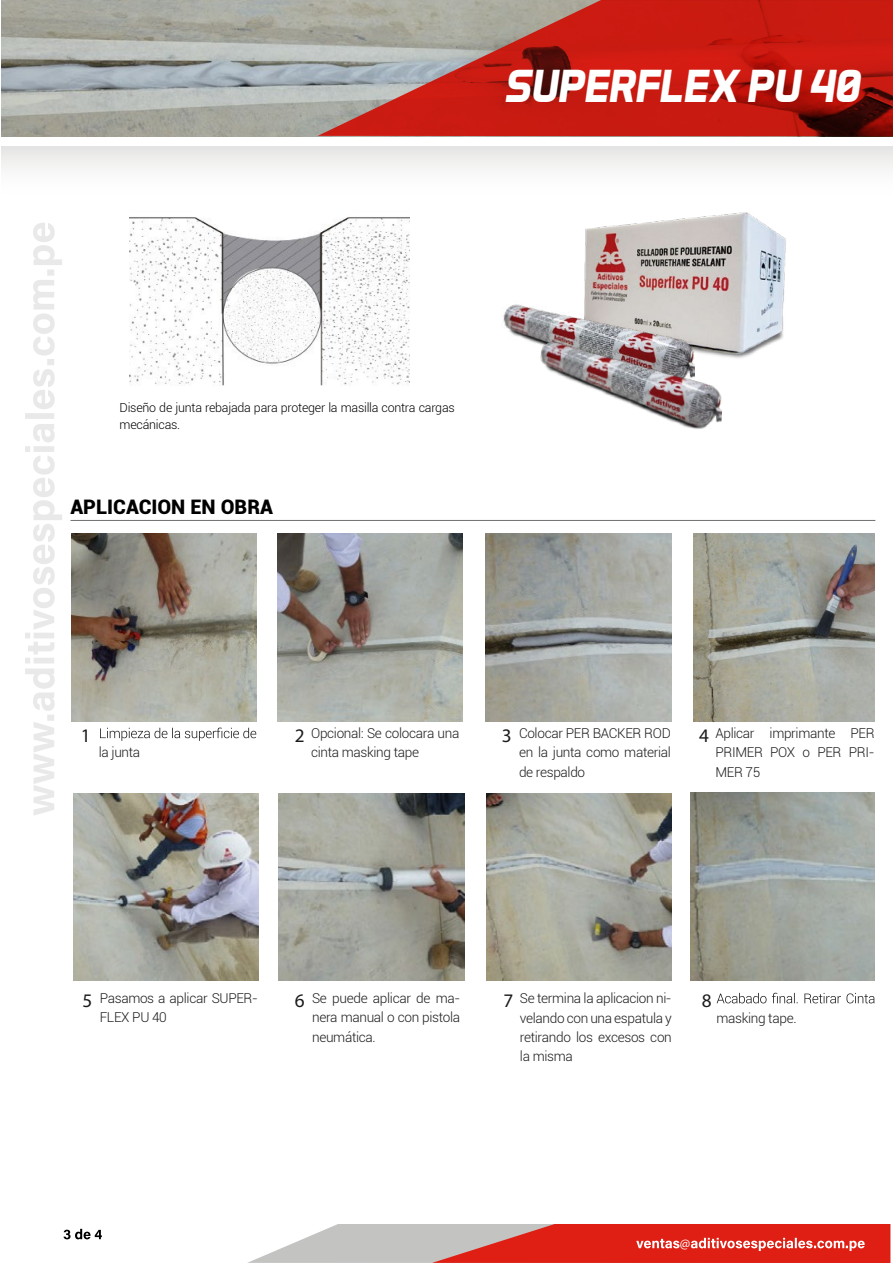
<style>
.page{position:relative;width:893px;height:1263px;background:#fff}
.page>*{position:absolute;margin:0;border:0;box-sizing:border-box;transform-origin:0 0}
.t1{font:italic 700 47.1px "Aero Matics";letter-spacing:-.025em;color:#fff}
.t2{font:900 20.1px "Roboto";color:#010001}
.t3{font:19.2px "Myriad Pro";color:#1c1b1a}
.t4{font:14.25px "Myriad Pro";color:#fff}
.t5{font:300 13.65px/19.2px "Roboto";letter-spacing:-.025em;color:#1c1b1a;text-align:justify}
.t6{font:300 12.45px/16.6px "Roboto";letter-spacing:-.02em;color:#010001}
</style>
<div class="page">
<svg style="left:1px;top:146px;width:892px;height:175px"></svg>
<img style="left:1px;top:0;width:317px;height:136px">
<svg style="left:318px;top:0;width:575px;height:136px;background:#b83d35"></svg>
<svg style="left:25px;top:223px;width:37px;height:592px"></svg>
<svg style="left:64px;top:1229px;width:38px;height:10px"></svg>
<svg style="left:247px;top:1224px;width:643px;height:39px;background:#d96963"></svg>
<img style="left:486px;top:793px;width:186px;height:187px">
<img style="left:690px;top:793px;width:184px;height:187px">
<svg style="left:100px;top:728px;width:156px;height:13px"></svg>
<svg style="left:717px;top:993px;width:157px;height:10px"></svg>
<hr style="left:71px;top:520px;width:804px;height:1px;background:#6f6f6d">
<img style="left:71px;top:534px;width:186px;height:187px">
<img style="left:277px;top:534px;width:186px;height:187px">
<img style="left:486px;top:534px;width:185px;height:187px">
<img style="left:73px;top:793px;width:186px;height:187px">
<img style="left:279px;top:793px;width:185px;height:187px">
<img style="left:693px;top:534px;width:181px;height:187px">
<img style="left:585px;top:210px;width:202px;height:149px">
<img style="left:502px;top:294px;width:192px;height:49px">
<img style="left:534px;top:331px;width:192px;height:98px">
<img style="left:129px;top:199px;width:280px;height:187px">
<h1 class="t1" style="left:504px;top:58px;width:358px">SUPERFLEX PU 40</h1>
<p class="t6" style="left:120px;top:399px;width:337px">Diseño de junta rebajada para proteger la masilla contra cargas mecánicas.</p>
<h2 class="t2" style="left:71px;top:492px;width:204px">APLICACION EN OBRA</h2>
<p class="t5" style="left:311px;top:723px;width:150px">Opcional: Se colocara una cinta masking tape</p>
<p class="t5" style="left:519px;top:723px;width:153px">Colocar PER BACKER ROD en la junta como material de respaldo</p>
<p class="t5" style="left:715px;top:723px;width:161px">Aplicar imprimante PER PRIMER POX o PER PRI-MER 75</p>
<h3 class="t3" style="left:81px;top:724px;width:11px">1</h3>
<h3 class="t3" style="left:295px;top:724px;width:11px">2</h3>
<h3 class="t3" style="left:502px;top:724px;width:11px">3</h3>
<h3 class="t3" style="left:699px;top:724px;width:11px">4</h3>
<p class="t5" style="left:99px;top:742px;width:43px">la junta</p>
<p class="t5" style="left:100px;top:988px;width:160px">Pasamos a aplicar SUPER-<br>FLEX PU 40</p>
<p class="t5" style="left:312px;top:988px;width:150px">Se puede aplicar de ma&shy;nera manual o con pistola neumática.</p>
<p class="t5" style="left:520px;top:988px;width:154px">Se termina la aplicacion ni&shy;velando con una espatula y retirando los excesos con la misma</p>
<h3 class="t3" style="left:83px;top:989px;width:11px">5</h3>
<h3 class="t3" style="left:295px;top:989px;width:11px">6</h3>
<h3 class="t3" style="left:503px;top:989px;width:11px">7</h3>
<h3 class="t3" style="left:702px;top:989px;width:11px">8</h3>
<p class="t5" style="left:716px;top:1007px;width:82px">masking tape.</p>
<p class="t4" style="left:680px;top:1234px;width:12px">@</p>
</div>
